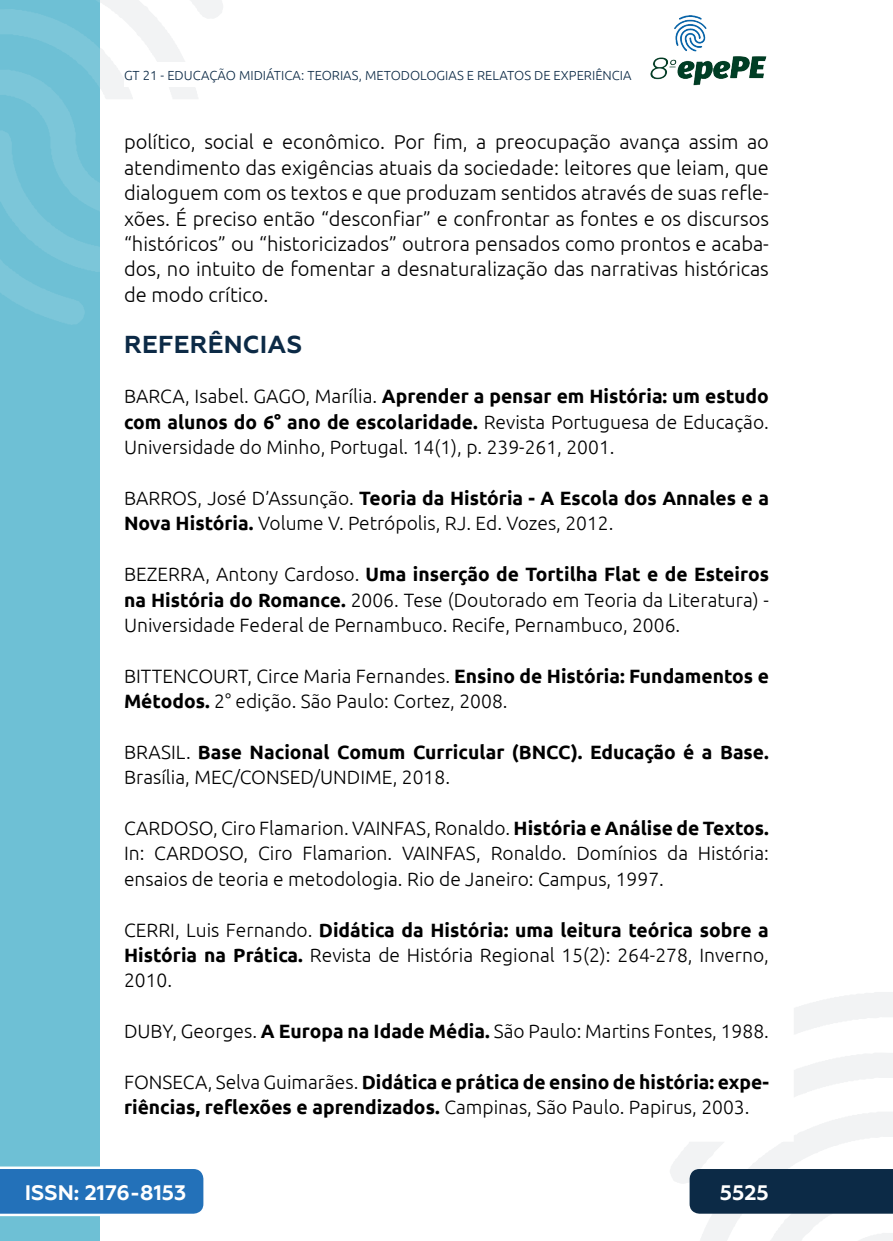
<style>
.page{position:relative;width:893px;height:1241px;background:#fff}
.page>*{position:absolute;margin:0;border:0;box-sizing:border-box;transform-origin:0 0}
._3_SUBTÍTULO{font:700 24.5px "Geometria";letter-spacing:.01em;color:#0c2a46}
.t1{font:700 21px "Geometria";color:#fff}
._5_CORPO{font:300 20.12px/25.4px "Ubuntu";color:#000;text-align:justify}
._11_REFERENCIAS{font:300 19.25px/25.4px "Ubuntu";color:#000;text-align:justify}
._11_REFERENCIAS-2{font:700 19.25px/25.4px "Ubuntu";color:#000}
.t2{font:300 13.12px "Ubuntu";color:#0c2a46}
.s1{font-weight:700}
.s2{font-weight:300}
</style>
<div class="page">
<svg style="left:670px;top:992px;width:223px;height:248px"></svg>
<svg style="left:99px;top:0;width:124px;height:324px"></svg>
<img style="left:650px;top:15px;width:117px;height:71px">
<div style="left:0;top:0;width:99px;height:1240px;background:#6ec0d5"></div>
<svg style="left:0;top:0;width:99px;height:325px"></svg>
<svg style="left:0;top:1166px;width:203px;height:49px;background:#367dbf"></svg>
<div style="left:690px;top:1168px;width:203px;height:45px;background:#0c2a46"></div>
<div style="left:124px;top:62px;width:516px;height:25px;background:#fff"></div>
<p class="t2" style="left:124px;top:67px;width:509px">GT 21 - EDUCAÇÃO MIDIÁTICA: TEORIAS, METODOLOGIAS E RELATOS DE EXPERIÊNCIA</p>
<p class="_5_CORPO" style="left:124px;top:129px;width:646px">político, social e econômico. Por fim, a preocupação avança assim ao atendimento das exigências atuais da sociedade: leitores que leiam, que dialoguem com os textos e que produzam sentidos através de suas refle&shy;xões. É preciso então “desconfiar” e confrontar as fontes e os discursos “históricos” ou “historicizados” outrora pensados como prontos e acaba&shy;dos, no intuito de fomentar a desnaturalização das narrativas históricas de modo crítico.</p>
<p class="_3_SUBTÍTULO" style="left:124px;top:329px;width:179px">REFERÊNCIAS</p>
<p class="_11_REFERENCIAS" style="left:124px;top:383px;width:646px">BARCA, Isabel. GAGO, Marília. <span class="s1">Aprender a pensar em História: um estudo com alunos do 6° ano de escolaridade.</span> Revista Portuguesa de Educação.<br>Universidade do Minho, Portugal. 14(1), p. 239-261, 2001.</p>
<p class="_11_REFERENCIAS" style="left:124px;top:485px;width:646px">BARROS, José D’Assunção. <span class="s1">Teoria da História - A Escola dos Annales e a<br>Nova História.</span> Volume V. Petrópolis, RJ. Ed. Vozes, 2012.</p>
<p class="_11_REFERENCIAS" style="left:124px;top:561px;width:646px">BEZERRA, Antony Cardoso. <span class="s1">Uma inserção de Tortilha Flat e de Esteiros na História do Romance.</span> 2006. Tese (Doutorado em Teoria da Literatura) - Universidade Federal de Pernambuco. Recife, Pernambuco, 2006.</p>
<p class="_11_REFERENCIAS" style="left:124px;top:662px;width:646px">BITTENCOURT, Circe Maria Fernandes. <span class="s1">Ensino de História: Fundamentos e<br>Métodos.</span> 2° edição. São Paulo: Cortez, 2008.</p>
<p class="_11_REFERENCIAS-2" style="left:124px;top:739px;width:646px"><span class="s2">BRASIL.</span> Base Nacional Comum Curricular (BNCC). Educação é a Base.<br><span class="s2">Brasília, MEC/CONSED/UNDIME, 2018.</span></p>
<p class="_11_REFERENCIAS" style="left:124px;top:814px;width:646px">CARDOSO, Ciro Flamarion. VAINFAS, Ronaldo. <span class="s1">História e Análise de Textos.<br></span>In: CARDOSO, Ciro Flamarion. VAINFAS, Ronaldo. Domínios da História: ensaios de teoria e metodologia. Rio de Janeiro: Campus, 1997.</p>
<p class="_11_REFERENCIAS" style="left:124px;top:916px;width:646px">CERRI, Luis Fernando. <span class="s1">Didática da História: uma leitura teórica sobre a História na Prática.</span> Revista de História Regional 15(2): 264-278, Inverno, 2010.</p>
<p class="_11_REFERENCIAS" style="left:124px;top:1017px;width:646px">DUBY, Georges. <span class="s1">A Europa na Idade Média.</span> São Paulo: Martins Fontes, 1988.</p>
<p class="_11_REFERENCIAS-2" style="left:124px;top:1068px;width:646px"><span class="s2">FONSECA, Selva Guimarães.</span> Didática e prática de ensino de história: expe&shy;riências, reflexões e aprendizados. <span class="s2">Campinas, São Paulo. Papirus, 2003.</span></p>
<p class="t1" style="left:25px;top:1179px;width:163px">ISSN: 2176-8153</p>
<p class="t1" style="left:720px;top:1179px;width:51px">5525</p>
</div>
